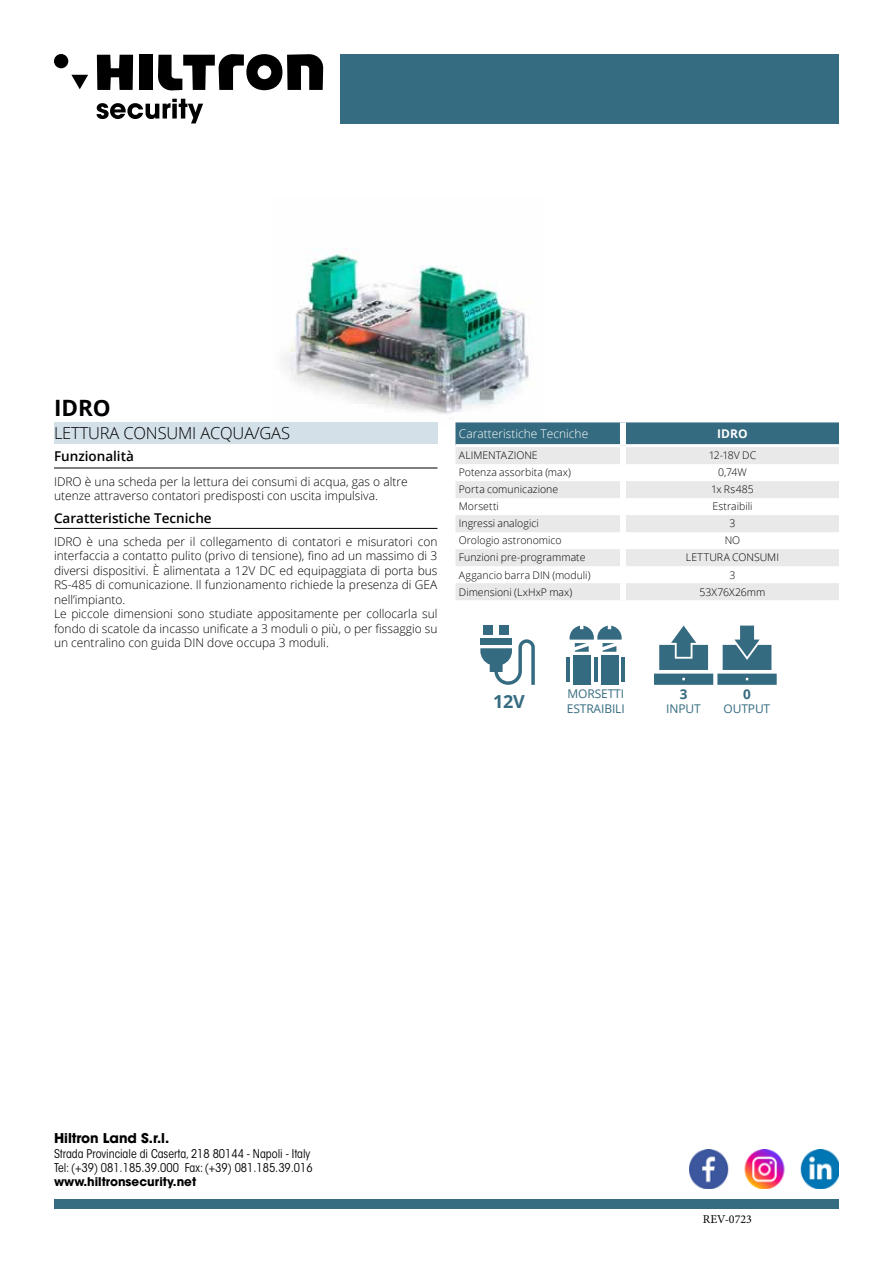
<style>
.page{position:relative;width:893px;height:1263px;background:#fff}
.page>*{position:absolute;margin:0;border:0;box-sizing:border-box;transform-origin:0 0}
.t1{font:700 22.5px "Open Sans";color:#000}
.t2{font:700 18px "Open Sans";color:#356b80}
.t3{font:300 16.5px "Open Sans";letter-spacing:-.01em;color:#000}
.t4{font:600 13.5px "Open Sans";color:#000}
.t5{font:700 13.5px "Avant Garde LT";color:#000}
.t6{font:700 13.5px "Open Sans";color:#356b80}
.t7{font:300 12px/14.4px "Open Sans";color:#000}
.t8{font:condensed 12px/14.4px "ITC Avant Garde Std";color:#000}
.t9{font:12px/14.4px "Open Sans";letter-spacing:-.01em;color:#356b80}
.t10{font:700 12px "Avant Garde LT";color:#000}
.t11{font:300 12px "Open Sans";color:#fff}
.t12{font:12px "Minion Pro";color:#000}
.t13{font:700 12px "Open Sans";color:#fff}
.t14{font:300 10.5px "Open Sans";color:#000}
</style>
<div class="page">
<svg style="left:97px;top:99px;width:106px;height:24px"></svg>
<svg style="left:71px;top:75px;width:17px;height:14px"></svg>
<div style="left:54px;top:54px;width:14px;height:14px;background:#000;border-radius:50%"></div>
<svg style="left:97px;top:55px;width:36px;height:35px"></svg>
<div style="left:139px;top:55px;width:14px;height:35px;background:#000"></div>
<svg style="left:158px;top:54px;width:165px;height:37px"></svg>
<div style="left:340px;top:54px;width:499px;height:69px;background:#366c81"></div>
<div style="left:54px;top:1199px;width:785px;height:10px;background:#366c81"></div>
<img style="left:689px;top:1150px;width:150px;height:38px">
<img style="left:273px;top:248px;width:256px;height:179px">
<div style="left:54px;top:423px;width:383px;height:21px;background:#d3e0e8"></div>
<hr style="left:54px;top:468px;width:383px;height:1px;background:#000">
<hr style="left:54px;top:528px;width:383px;height:1px;background:#000">
<div style="left:455px;top:422px;width:384px;height:22px;background:#356b80"></div>
<svg style="left:455px;top:447px;width:384px;height:153px;fill:#e9e9e9"></svg>
<div style="left:620px;top:422px;width:6px;height:24px;background:#fff"></div>
<div style="left:620px;top:446px;width:6px;height:18px;background:#fff"></div>
<div style="left:620px;top:464px;width:6px;height:17px;background:#fff"></div>
<div style="left:620px;top:481px;width:6px;height:17px;background:#fff"></div>
<div style="left:620px;top:498px;width:6px;height:17px;background:#fff"></div>
<div style="left:620px;top:515px;width:6px;height:17px;background:#fff"></div>
<div style="left:620px;top:532px;width:6px;height:17px;background:#fff"></div>
<div style="left:620px;top:549px;width:6px;height:17px;background:#fff"></div>
<div style="left:620px;top:566px;width:6px;height:17px;background:#fff"></div>
<div style="left:620px;top:583px;width:6px;height:17px;background:#fff"></div>
<div style="left:500px;top:626px;width:9px;height:9px;background:#356b80"></div>
<div style="left:483px;top:626px;width:9px;height:9px;background:#356b80"></div>
<svg style="left:480px;top:639px;width:55px;height:46px"></svg>
<hr style="left:566px;top:657px;width:4px;height:24px;background:#356b80">
<hr style="left:594px;top:657px;width:3px;height:24px;background:#356b80">
<hr style="left:622px;top:657px;width:3px;height:24px;background:#356b80">
<div style="left:601px;top:655px;width:17px;height:30px;background:#356b80"></div>
<div style="left:573px;top:655px;width:17px;height:30px;background:#356b80"></div>
<svg style="left:570px;top:626px;width:52px;height:26px"></svg>
<svg style="left:654px;top:626px;width:123px;height:59px"></svg>
<h1 class="t1" style="left:54px;top:392px;width:58px">IDRO</h1>
<h3 class="t3" style="left:54px;top:421px;width:238px">LETTURA CONSUMI ACQUA/GAS</h3>
<p class="t4" style="left:54px;top:447px;width:81px">Funzionalità</p>
<p class="t7" style="left:54px;top:474px;width:355px">IDRO è una scheda per la lettura dei consumi di acqua, gas o altre utenze attraverso contatori predisposti con uscita impulsiva.</p>
<p class="t4" style="left:54px;top:509px;width:159px">Caratteristiche Tecniche</p>
<p class="t7" style="left:54px;top:534px;width:385px">IDRO è una scheda per il collegamento di contatori e misuratori con interfaccia a contatto pulito (privo di tensione), fino ad un massimo di 3 diversi dispositivi. È alimentata a 12V DC ed equipaggiata di porta bus RS-485 di comunicazione. Il funzionamento richiede la presenza di GEA nell’impianto.<br>Le piccole dimensioni sono studiate appositamente per collocarla sul fondo di scatole da incasso unificate a 3 moduli o più, o per fissaggio su un centralino con guida DIN dove occupa 3 moduli.</p>
<p class="t11" style="left:459px;top:425px;width:131px">Caratteristiche Tecniche</p>
<p class="t13" style="left:717px;top:425px;width:32px">IDRO</p>
<p class="t14" style="left:459px;top:448px;width:80px">ALIMENTAZIONE</p>
<p class="t14" style="left:709px;top:448px;width:49px">12-18V DC</p>
<p class="t14" style="left:459px;top:465px;width:113px">Potenza assorbita (max)</p>
<p class="t14" style="left:718px;top:465px;width:30px">0,74W</p>
<p class="t14" style="left:459px;top:482px;width:101px">Porta comunicazione</p>
<p class="t14" style="left:711px;top:482px;width:44px">1x Rs485</p>
<p class="t14" style="left:459px;top:499px;width:42px">Morsetti</p>
<p class="t14" style="left:712px;top:499px;width:42px">Estraibili</p>
<p class="t14" style="left:459px;top:516px;width:81px">Ingressi analogici</p>
<p class="t14" style="left:729px;top:516px;width:7px">3</p>
<p class="t14" style="left:459px;top:533px;width:104px">Orologio astronomico</p>
<p class="t14" style="left:725px;top:533px;width:17px">NO</p>
<p class="t14" style="left:459px;top:550px;width:128px">Funzioni pre-programmate</p>
<p class="t14" style="left:686px;top:550px;width:95px">LETTURA CONSUMI</p>
<p class="t14" style="left:459px;top:567px;width:133px">Aggancio barra DIN (moduli)</p>
<p class="t14" style="left:729px;top:567px;width:7px">3</p>
<p class="t14" style="left:459px;top:584px;width:115px">Dimensioni (LxHxP max)</p>
<p class="t14" style="left:699px;top:584px;width:67px">53X76X26mm</p>
<h2 class="t2" style="left:493px;top:689px;width:33px">12V</h2>
<p class="t9" style="left:567px;top:686px;width:59px">MORSETTI<br>ESTRAIBILI</p>
<p class="t6" style="left:680px;top:684px;width:9px">3</p>
<p class="t9" style="left:666px;top:701px;width:36px">INPUT</p>
<p class="t6" style="left:743px;top:684px;width:9px">0</p>
<p class="t9" style="left:724px;top:701px;width:48px">OUTPUT</p>
<p class="t5" style="left:54px;top:1129px;width:117px">Hiltron Land S.r.l.</p>
<p class="t8" style="left:54px;top:1146px;width:260px">Strada Provinciale di Caserta, 218 80144 - Napoli - Italy<br>Tel: (+39) 081.185.39.000 Fax: (+39) 081.185.39.016</p>
<p class="t10" style="left:54px;top:1174px;width:144px">www.hiltronsecurity.net</p>
<p class="t12" style="left:703px;top:1211px;width:51px">REV-0723</p>
</div>
